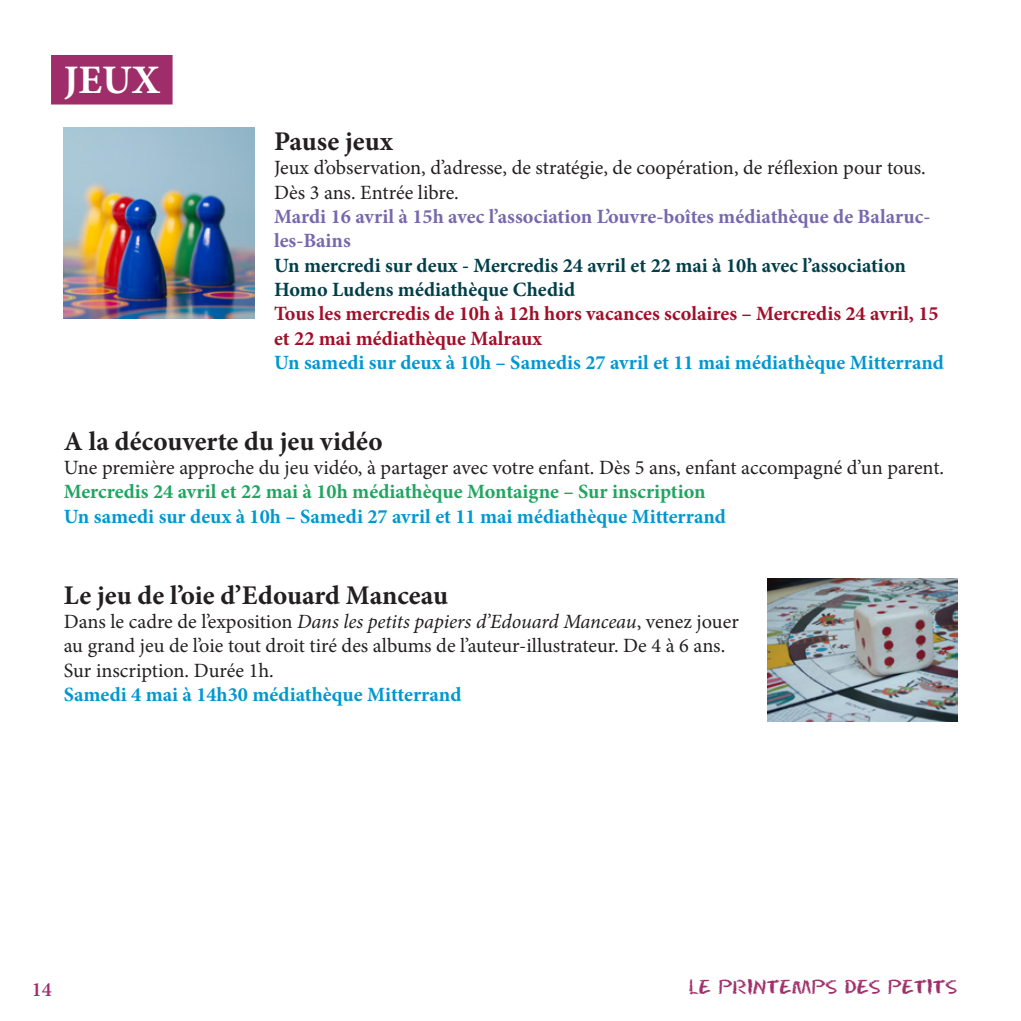
<style>
.page{position:relative;width:1021px;height:1021px;background:#fff}
.page>*{position:absolute;margin:0;border:0;box-sizing:border-box;transform-origin:0 0}
.t1{font:700 40.5px "Minion Pro";color:#fff}
.t2{font:700 27px "Minion Pro";color:#231f20}
.t3{font:20.25px/24.3px "Minion Pro";color:#231f20}
.t4{font:700 20.25px "Minion Pro";color:#0097d1}
.t5{font:700 20.25px/24.3px "Minion Pro";color:#a20e29}
.t6{font:700 20.25px/24.3px "Minion Pro";color:#003f49}
.t7{font:700 20.25px/24.3px "Minion Pro";color:#7768ae}
.t8{font:700 20.25px "Minion Pro";color:#20a561}
.t9{font:600 20.25px "Minion Pro";color:#9f2d69}
.t10{font:18px "Eraser";color:#9f2d69}
.s1{font-style:italic}
</style>
<div class="page">
<div style="left:51px;top:55px;width:121px;height:49px;background:#9f2d69"></div>
<img style="left:64px;top:128px;width:191px;height:191px">
<img style="left:767px;top:578px;width:190px;height:143px">
<h1 class="t1" style="left:64px;top:52px;width:97px">JEUX</h1>
<h2 class="t2" style="left:274px;top:122px;width:120px">Pause jeux</h2>
<p class="t3" style="left:274px;top:156px;width:653px">Jeux d’observation, d’adresse, de stratégie, de coopération, de réflexion pour tous.<br>Dès 3 ans. Entrée libre.</p>
<p class="t7" style="left:274px;top:204px;width:658px">Mardi 16 avril à 15h avec l’association L’ouvre-boîtes médiathèque de Balaruc&shy;les-Bains</p>
<p class="t6" style="left:274px;top:253px;width:633px">Un mercredi sur deux - Mercredis 24 avril et 22 mai à 10h avec l’association<br>Homo Ludens médiathèque Chedid</p>
<p class="t5" style="left:274px;top:301px;width:666px">Tous les mercredis de 10h à 12h hors vacances scolaires – Mercredis 24 avril, 15 et 22 mai médiathèque Malraux</p>
<p class="t4" style="left:274px;top:348px;width:671px">Un samedi sur deux à 10h – Samedis 27 avril et 11 mai médiathèque Mitterrand</p>
<h2 class="t2" style="left:64px;top:422px;width:320px">A la découverte du jeu vidéo</h2>
<p class="t3" style="left:64px;top:455px;width:881px">Une première approche du jeu vidéo, à partager avec votre enfant. Dès 5 ans, enfant accompagné d’un parent.</p>
<p class="t8" style="left:64px;top:477px;width:643px">Mercredis 24 avril et 22 mai à 10h médiathèque Montaigne – Sur inscription</p>
<p class="t4" style="left:64px;top:502px;width:663px">Un samedi sur deux à 10h – Samedi 27 avril et 11 mai médiathèque Mitterrand</p>
<h2 class="t2" style="left:64px;top:576px;width:386px">Le jeu de l’oie d’Edouard Manceau</h2>
<p class="t3" style="left:64px;top:609px;width:676px">Dans le cadre de l’exposition <span class="s1">Dans les petits papiers d’Edouard Manceau</span>, venez jouer au grand jeu de l’oie tout droit tiré des albums de l’auteur-illustrateur. De 4 à 6 ans.<br>Sur inscription. Durée 1h.</p>
<p class="t4" style="left:64px;top:680px;width:399px">Samedi 4 mai à 14h30 médiathèque Mitterrand</p>
<p class="t9" style="left:32px;top:975px;width:21px">14</p>
<p class="t10" style="left:688px;top:976px;width:270px">lE PRINTEMPS DES PETITS</p>
</div>
